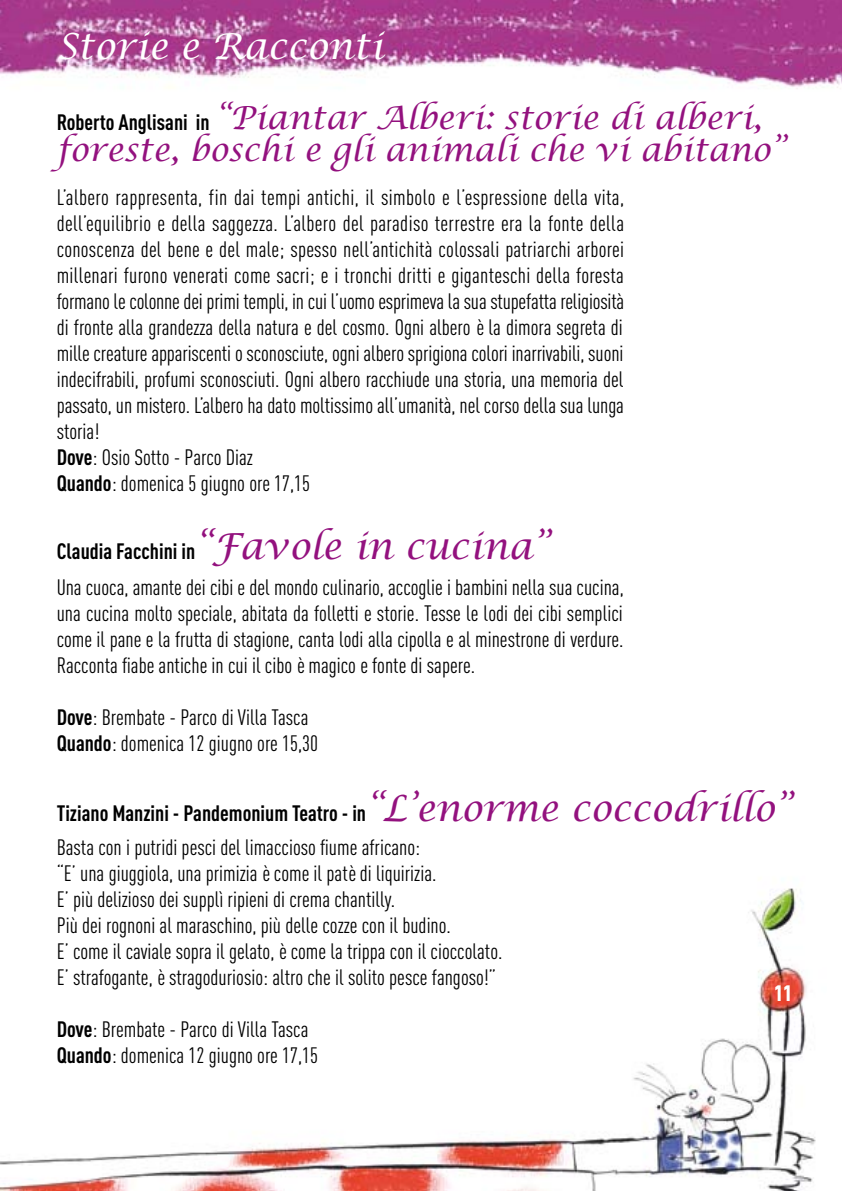
<style>
.page{position:relative;width:842px;height:1191px;background:#fff}
.page>*{position:absolute;margin:0;border:0;box-sizing:border-box;transform-origin:0 0}
.t1{font:italic 36px "Lucida Calligraphy";color:#fff}
.t2{font:italic 32px/32px "Lucida Calligraphy";color:#93117e}
.t3{font:22px/26px "DIN Cond";color:#000}
.t4{font:700 22px "DIN Cond";color:#000}
.t5{font:900 22px "DIN Cond";color:#fff}
.s1{font-family:"DIN Cond";font-weight:700;font-style:normal;font-size:22px;color:#000}
.s2{font-weight:700}
.s3{font-family:"Lucida Calligraphy";font-weight:400;font-style:italic;font-size:36px;color:#93117e}
</style>
<div class="page">
<img style="left:0;top:888px;width:816px;height:303px">
<img style="left:0;top:0;width:842px;height:89px">
<h1 class="t1" style="left:57px;top:25px;width:328px">Storie e Racconti</h1>
<h2 class="t2" style="left:57px;top:103px;width:730px"><span class="s1">Roberto Anglisani in</span> “Piantar Alberi: storie di alberi, foreste, boschi e gli animali che vi abitano”</h2>
<p class="t3" style="left:57px;top:184px;width:569px">L’albero rappresenta, fin dai tempi antichi, il simbolo e l’espressione della vita, dell’equilibrio e della saggezza. L’albero del paradiso terrestre era la fonte della conoscenza del bene e del male; spesso nell’antichità colossali patriarchi arborei millenari furono venerati come sacri; e i tronchi dritti e giganteschi della foresta formano le colonne dei primi templi, in cui l’uomo esprimeva la sua stupefatta religiosità di fronte alla grandezza della natura e del cosmo. Ogni albero è la dimora segreta di mille creature appariscenti o sconosciute, ogni albero sprigiona colori inarrivabili, suoni indecifrabili, profumi sconosciuti. Ogni albero racchiude una storia, una memoria del passato, un mistero. L’albero ha dato moltissimo all’umanità, nel corso della sua lunga storia!<br><span class="s2">Dove</span>: Osio Sotto - Parco Diaz<br><span class="s2">Quando</span>: domenica 5 giugno ore 17,15</p>
<p class="t4" style="left:57px;top:538px;width:494px">Claudia Facchini in<span class="s3">“Favole in cucina”</span></p>
<p class="t3" style="left:57px;top:574px;width:568px;text-align:justify">Una cuoca, amante dei cibi e del mondo culinario, accoglie i bambini nella sua cucina, una cucina molto speciale, abitata da folletti e storie. Tesse le lodi dei cibi semplici come il pane e la frutta di stagione, canta lodi alla cipolla e al minestrone di verdure.<br>Racconta fiabe antiche in cui il cibo è magico e fonte di sapere.</p>
<p class="t3" style="left:57px;top:704px;width:263px"><span class="s2">Dove</span>: Brembate - Parco di Villa Tasca<br><span class="s2">Quando</span>: domenica 12 giugno ore 15,30</p>
<p class="t4" style="left:57px;top:799px;width:736px">Tiziano Manzini - Pandemonium Teatro - in<span class="s3">“L’enorme coccodrillo”</span></p>
<p class="t3" style="left:57px;top:834px;width:447px">Basta con i putridi pesci del limaccioso fiume africano:<br>“E’ una giuggiola, una primizia è come il patè di liquirizia.<br>E’ più delizioso dei supplì ripieni di crema chantilly.<br>Più dei rognoni al maraschino, più delle cozze con il budino.<br>E’ come il caviale sopra il gelato, è come la trippa con il cioccolato.<br>E’ strafogante, è stragoduriosio: altro che il solito pesce fangoso!”</p>
<p class="t3" style="left:57px;top:1016px;width:263px"><span class="s2">Dove</span>: Brembate - Parco di Villa Tasca<br><span class="s2">Quando</span>: domenica 12 giugno ore 17,15</p>
<p class="t5" style="left:774px;top:979px;width:20px">11</p>
</div>
